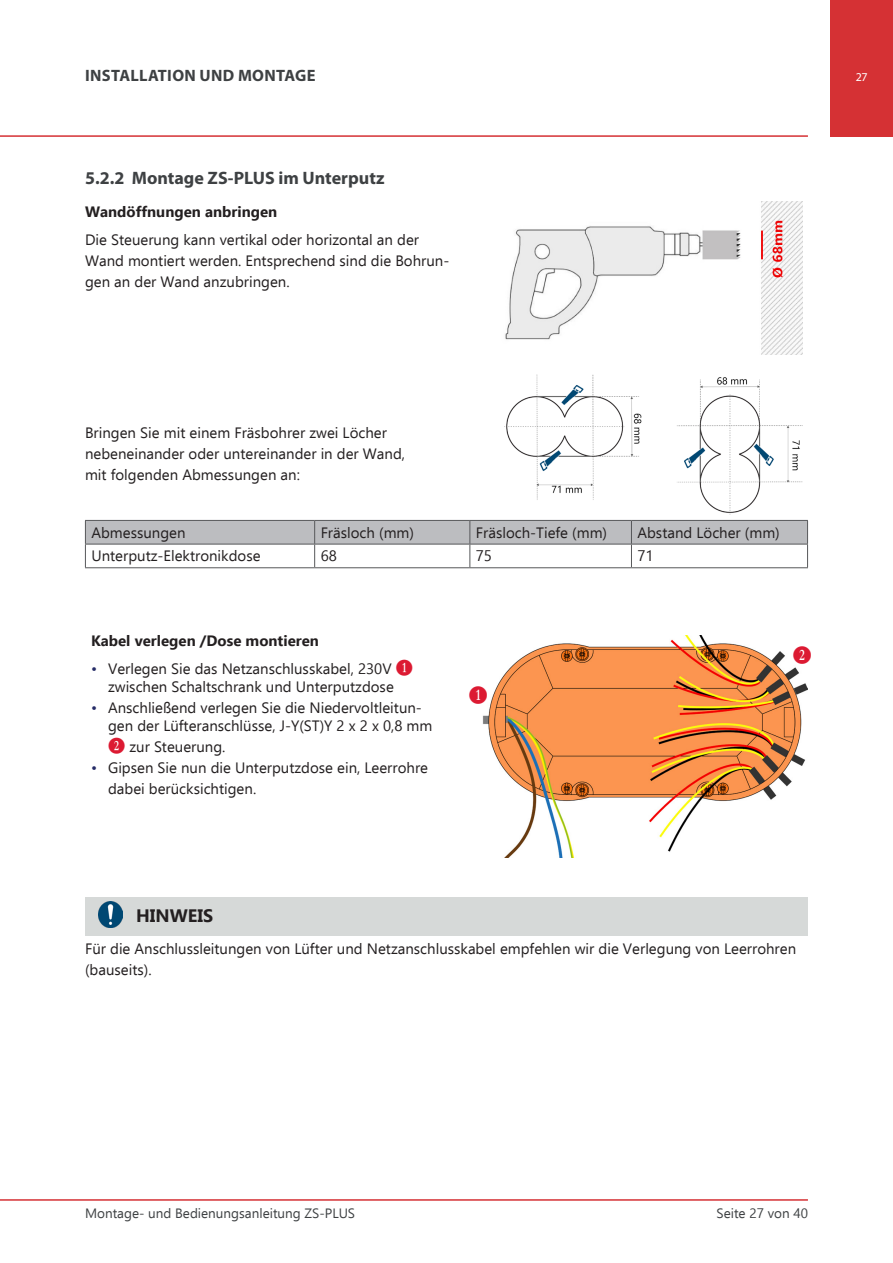
<style>
.page{position:relative;width:893px;height:1263px;background:#fff}
.page>*{position:absolute;margin:0;border:0;box-sizing:border-box;transform-origin:0 0}
.t1{font:700 18px "Myriad Pro";color:#3e4143}
.t2{font:700 18px "Ebrima";color:#231f20}
.t3{font:700 16.5px "Myriad Pro";letter-spacing:.02em;color:#3e4143}
.t4{font:16.5px "Numberpile";color:#dc1a32}
.t5{font:15px/21px "Ebrima";color:#231f20}
.t6{font:700 15px "Ebrima";color:#231f20}
.t7{font:13.5px "Ebrima";color:#3e4143}
.t8{font:12px "Myriad Pro";color:#fff}
.s1{color:#262c67}
.s2{font-family:"Numberpile";color:#dc1a32}
</style>
<div class="page">
<hr style="left:0;top:135px;width:808px;height:2px;background:#d53134">
<hr style="left:0;top:1199px;width:808px;height:2px;background:#d53134">
<div style="left:830px;top:0;width:63px;height:137px;background:#d53134"></div>
<div style="left:85px;top:897px;width:723px;height:38px;background:#d6d9d8"></div>
<hr style="left:85px;top:567px;width:230px;height:1px;background:#57585a">
<svg style="left:85px;top:520px;width:723px;height:47px"></svg>
<hr style="left:315px;top:567px;width:155px;height:1px;background:#57585a">
<hr style="left:470px;top:567px;width:161px;height:1px;background:#57585a">
<hr style="left:631px;top:567px;width:177px;height:1px;background:#57585a">
<img style="left:482px;top:635px;width:326px;height:223px">
<img style="left:99px;top:901px;width:24px;height:26px">
<img style="left:505px;top:202px;width:297px;height:152px">
<img style="left:506px;top:374px;width:296px;height:140px">
<p class="t3" style="left:85px;top:67px;width:232px">INSTALLATION UND MONTAGE</p>
<p class="t8" style="left:856px;top:70px;width:14px">27</p>
<p class="t1" style="left:85px;top:167px;width:301px">5.2.2 Montage ZS-PLUS im Unterputz</p>
<p class="t6" style="left:85px;top:200px;width:194px">Wandöffnungen anbringen</p>
<p class="t5" style="left:85px;top:228px;width:366px">Die Steuerung kann vertikal oder horizontal an der<br>Wand montiert werden. Entsprechend sind die Bohrun&shy;gen an der Wand anzubringen.</p>
<p class="t5" style="left:85px;top:422px;width:322px">Bringen Sie mit einem Fräsbohrer zwei Löcher nebeneinander oder untereinander in der Wand, mit folgenden Abmessungen an:</p>
<p class="t5" style="left:91px;top:521px;width:96px">Abmessungen</p>
<p class="t5" style="left:321px;top:521px;width:95px">Fräsloch (mm)</p>
<p class="t5" style="left:476px;top:521px;width:133px">Fräsloch-Tiefe (mm)</p>
<p class="t5" style="left:637px;top:521px;width:144px">Abstand Löcher (mm)</p>
<p class="t5" style="left:91px;top:545px;width:171px">Unterputz-Elektronikdose</p>
<p class="t5" style="left:321px;top:545px;width:18px">68</p>
<p class="t5" style="left:476px;top:545px;width:18px">75</p>
<p class="t5" style="left:637px;top:545px;width:18px">71</p>
<p class="t6" style="left:91px;top:629px;width:229px">Kabel verlegen /Dose montieren</p>
<p class="t5" style="left:91px;top:659px;width:323px;line-height:18px;text-align:center"><span class="s1">•</span> Verlegen Sie das Netzanschlusskabel, 230V <span class="s2">B </span>zwischen Schaltschrank und Unterputzdose</p>
<p class="t5" style="left:108px;top:698px;width:326px;line-height:18px;text-indent:-17px"><span class="s1">•</span> Anschließend verlegen Sie die Niedervoltleitun&shy;gen der Lüfteranschlüsse, J-Y(ST)Y 2 x 2 x 0,8 mm</p>
<p class="t5" style="left:108px;top:735px;width:119px"><span class="s2">C</span> zur Steuerung.</p>
<p class="t5" style="left:108px;top:756px;width:322px;text-indent:-17px"><span class="s1">•</span> Gipsen Sie nun die Unterputzdose ein, Leerrohre dabei berücksichtigen.</p>
<p class="t4" style="left:469px;top:686px;width:20px">B</p>
<p class="t4" style="left:793px;top:646px;width:20px">C</p>
<p class="t2" style="left:136px;top:902px;width:79px">HINWEIS</p>
<p class="t5" style="left:85px;top:938px;width:713px">Für die Anschlussleitungen von Lüfter und Netzanschlusskabel empfehlen wir die Verlegung von Leerrohren (bauseits).</p>
<p class="t7" style="left:85px;top:1203px;width:272px">Montage- und Bedienungsanleitung ZS-PLUS</p>
<p class="t7" style="left:717px;top:1203px;width:93px">Seite 27 von 40</p>
</div>
